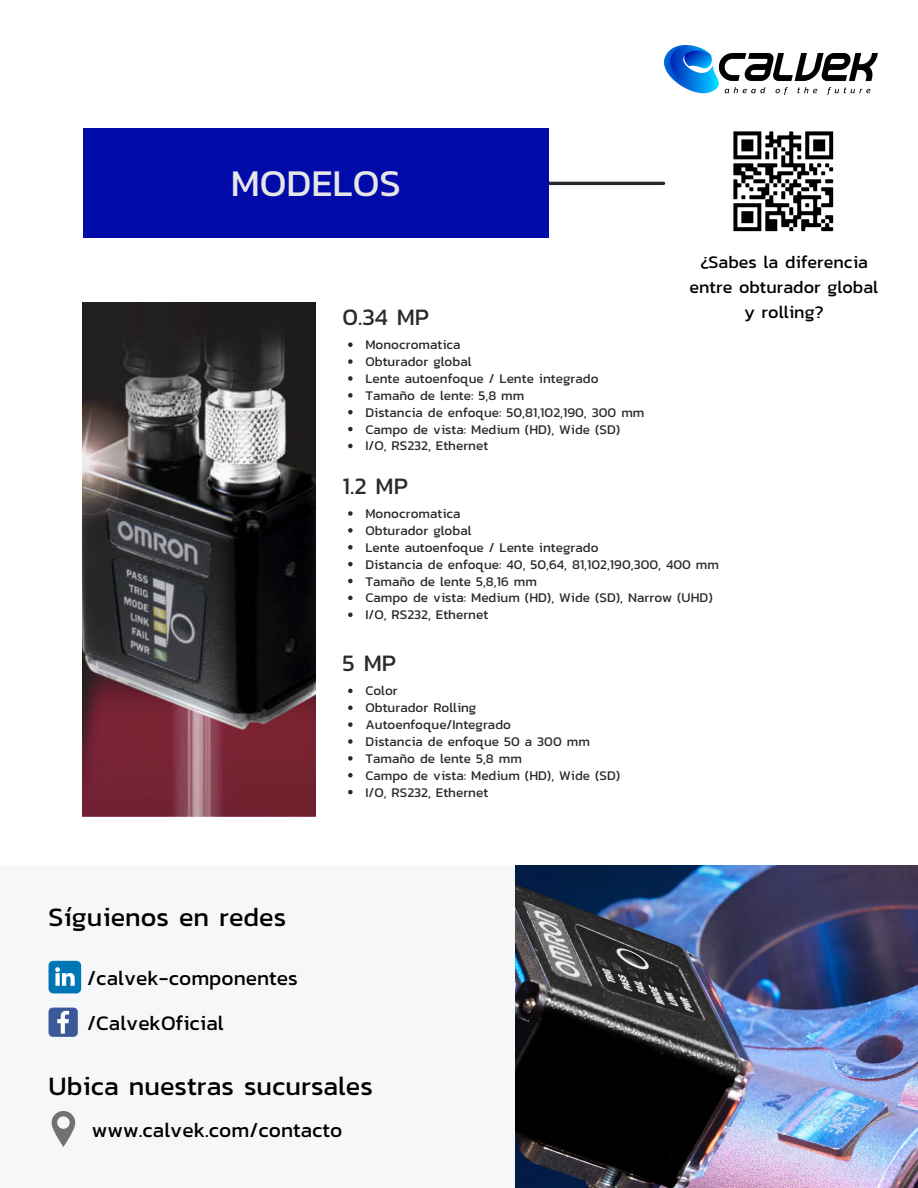
<style>
.page{position:relative;width:918px;height:1188px;background:#fff}
.page>*{position:absolute;margin:0;border:0;box-sizing:border-box;transform-origin:0 0}
.t1{font:38.4px "Kanit";color:#e6e6e6}
.t2{font:27px "Kanit";color:#000}
.t3{font:24px "Kanit";color:#2a2b2b}
.t4{font:21px "Kanit";color:#000}
.t5{font:18px/24.8px "Kanit";color:#000;text-align:center}
.t6{font:13.5px "Kanit";color:#2a2b2b}
</style>
<div class="page">
<img style="left:83px;top:302px;width:233px;height:514px">
<hr style="left:499px;top:182px;width:165px;height:3px;background:#2a2b2b">
<div style="left:83px;top:129px;width:466px;height:109px;background:#000ba9"></div>
<div style="left:0;top:866px;width:515px;height:322px;background:#f6f7f8"></div>
<img style="left:516px;top:866px;width:402px;height:322px">
<svg style="left:49px;top:961px;width:32px;height:32px"></svg>
<svg style="left:49px;top:1008px;width:29px;height:29px"></svg>
<svg style="left:52px;top:1111px;width:23px;height:36px"></svg>
<img style="left:665px;top:45px;width:212px;height:50px">
<img style="left:733px;top:131px;width:101px;height:101px">
<svg style="left:348px;top:342px;width:5px;height:5px"></svg>
<svg style="left:348px;top:359px;width:5px;height:5px"></svg>
<svg style="left:348px;top:376px;width:5px;height:5px"></svg>
<svg style="left:348px;top:393px;width:5px;height:5px"></svg>
<svg style="left:348px;top:410px;width:5px;height:4px"></svg>
<svg style="left:348px;top:427px;width:5px;height:4px"></svg>
<svg style="left:348px;top:444px;width:5px;height:4px"></svg>
<svg style="left:348px;top:511px;width:5px;height:5px"></svg>
<svg style="left:348px;top:528px;width:5px;height:5px"></svg>
<svg style="left:348px;top:545px;width:5px;height:5px"></svg>
<svg style="left:348px;top:562px;width:5px;height:4px"></svg>
<svg style="left:348px;top:579px;width:5px;height:4px"></svg>
<svg style="left:348px;top:596px;width:5px;height:4px"></svg>
<svg style="left:348px;top:613px;width:5px;height:4px"></svg>
<svg style="left:348px;top:689px;width:5px;height:4px"></svg>
<svg style="left:348px;top:705px;width:5px;height:5px"></svg>
<svg style="left:348px;top:722px;width:5px;height:5px"></svg>
<svg style="left:348px;top:739px;width:5px;height:5px"></svg>
<svg style="left:348px;top:756px;width:5px;height:5px"></svg>
<svg style="left:348px;top:773px;width:5px;height:4px"></svg>
<svg style="left:348px;top:790px;width:5px;height:4px"></svg>
<p class="t1" style="left:231px;top:154px;width:172px">MODELOS</p>
<p class="t3" style="left:342px;top:298px;width:88px">0.34 MP</p>
<p class="t6" style="left:365px;top:334px;width:97px">Monocromatica</p>
<p class="t6" style="left:365px;top:351px;width:108px">Obturador global</p>
<p class="t6" style="left:365px;top:368px;width:235px">Lente autoenfoque / Lente integrado</p>
<p class="t6" style="left:365px;top:385px;width:161px">Tamaño de lente: 5,8 mm</p>
<p class="t6" style="left:365px;top:402px;width:281px">Distancia de enfoque: 50,81,102,190, 300 mm</p>
<p class="t6" style="left:365px;top:419px;width:256px">Campo de vista: Medium (HD), Wide (SD)</p>
<p class="t6" style="left:365px;top:436px;width:124px">I/O, RS232, Ethernet</p>
<p class="t5" style="left:689px;top:249px;width:190px">¿Sabes la diferencia entre obturador global y rolling?</p>
<p class="t2" style="left:49px;top:897px;width:239px">Síguienos en redes</p>
<p class="t4" style="left:87px;top:962px;width:212px">/calvek-componentes</p>
<p class="t4" style="left:87px;top:1007px;width:138px">/CalvekOficial</p>
<p class="t3" style="left:342px;top:467px;width:67px">1.2 MP</p>
<p class="t6" style="left:365px;top:503px;width:97px">Monocromatica</p>
<p class="t6" style="left:365px;top:520px;width:108px">Obturador global</p>
<p class="t6" style="left:365px;top:537px;width:235px">Lente autoenfoque / Lente integrado</p>
<p class="t6" style="left:365px;top:554px;width:355px">Distancia de enfoque: 40, 50,64, 81,102,190,300, 400 mm</p>
<p class="t6" style="left:365px;top:571px;width:173px">Tamaño de lente 5,8,16 mm</p>
<p class="t6" style="left:365px;top:588px;width:349px">Campo de vista: Medium (HD), Wide (SD), Narrow (UHD)</p>
<p class="t6" style="left:365px;top:604px;width:124px">I/O, RS232, Ethernet</p>
<p class="t3" style="left:342px;top:644px;width:55px">5 MP</p>
<p class="t6" style="left:365px;top:681px;width:34px">Color</p>
<p class="t6" style="left:365px;top:697px;width:113px">Obturador Rolling</p>
<p class="t6" style="left:365px;top:714px;width:147px">Autoenfoque/Integrado</p>
<p class="t6" style="left:365px;top:731px;width:226px">Distancia de enfoque 50 a 300 mm</p>
<p class="t6" style="left:365px;top:748px;width:158px">Tamaño de lente 5,8 mm</p>
<p class="t6" style="left:365px;top:765px;width:256px">Campo de vista: Medium (HD), Wide (SD)</p>
<p class="t6" style="left:365px;top:782px;width:124px">I/O, RS232, Ethernet</p>
<p class="t2" style="left:49px;top:1066px;width:326px">Ubica nuestras sucursales</p>
<p class="t4" style="left:92px;top:1114px;width:252px">www.calvek.com/contacto</p>
</div>
